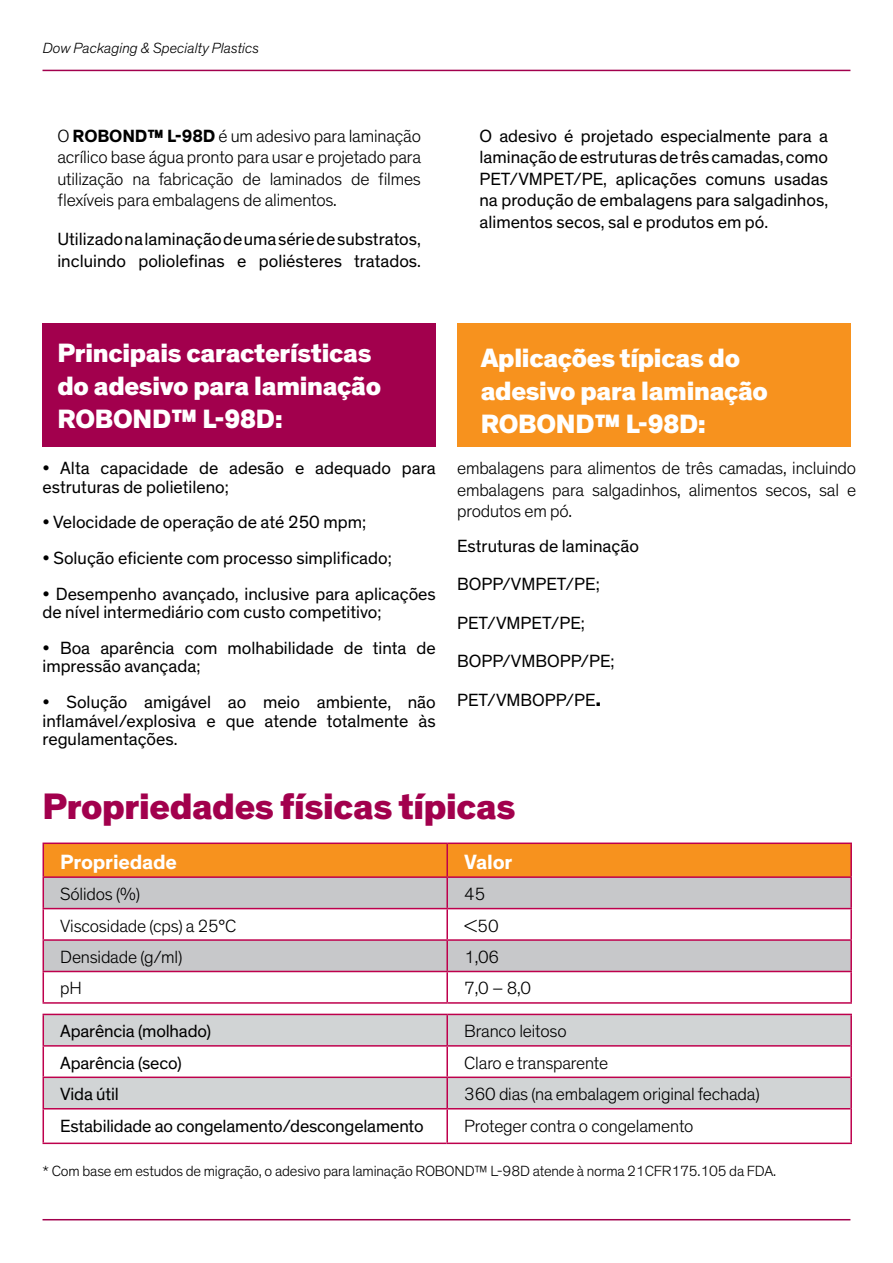
<style>
.page{position:relative;width:893px;height:1263px;background:#fff}
.page>*{position:absolute;margin:0;border:0;box-sizing:border-box;transform-origin:0 0}
.t1{font:800 37.5px "Dow Corporate";letter-spacing:-.01em;color:#a2004d}
.t2{font:800 27px/33px "Dow Corporate";letter-spacing:-.01em;color:#fff}
.t3{font:700 21px "Dow Corporate";letter-spacing:-.01em;color:#fff}
.t4{font:18px/21.6px "Dow Corporate";color:#000}
.t5{font:300 18px/21.6px "Dow Corporate";letter-spacing:-.01em;color:#000;text-align:justify}
.t6{font:300 15px "Dow Corporate";letter-spacing:-.01em;color:#000}
.t7{font:italic 300 15px "Dow Corporate";color:#000}
.s1{font-weight:700}
.s2{font-weight:800}
</style>
<div class="page">
<hr style="left:43px;top:70px;width:807px;height:1px;background:#a2004d">
<hr style="left:43px;top:1219px;width:807px;height:1px;background:#a2004d">
<div style="left:457px;top:323px;width:393px;height:123px;background:#f7921e"></div>
<div style="left:43px;top:323px;width:393px;height:123px;background:#a2004d"></div>
<div style="left:44px;top:844px;width:806px;height:32px;background:#f7921e"></div>
<div style="left:44px;top:878px;width:806px;height:30px;background:#c7c8ca"></div>
<svg style="left:44px;top:909px;width:806px;height:64px"></svg>
<hr style="left:43px;top:842px;width:404px;height:2px;background:#be004c">
<hr style="left:43px;top:844px;width:1px;height:32px;background:#be004c">
<hr style="left:447px;top:842px;width:405px;height:2px;background:#be004c">
<hr style="left:446px;top:844px;width:2px;height:32px;background:#be004c">
<hr style="left:850px;top:844px;width:2px;height:32px;background:#be004c">
<hr style="left:43px;top:876px;width:404px;height:2px;background:#be004c">
<hr style="left:43px;top:878px;width:1px;height:30px;background:#be004c">
<hr style="left:447px;top:876px;width:405px;height:2px;background:#be004c">
<hr style="left:446px;top:878px;width:2px;height:30px;background:#be004c">
<hr style="left:850px;top:878px;width:2px;height:30px;background:#be004c">
<hr style="left:43px;top:908px;width:404px;height:1px;background:#be004c">
<hr style="left:43px;top:909px;width:1px;height:30px;background:#be004c">
<hr style="left:447px;top:908px;width:405px;height:1px;background:#be004c">
<hr style="left:446px;top:909px;width:2px;height:30px;background:#be004c">
<hr style="left:850px;top:909px;width:2px;height:30px;background:#be004c">
<hr style="left:43px;top:939px;width:404px;height:2px;background:#be004c">
<hr style="left:43px;top:941px;width:1px;height:30px;background:#be004c">
<hr style="left:447px;top:939px;width:405px;height:2px;background:#be004c">
<hr style="left:446px;top:941px;width:2px;height:30px;background:#be004c">
<hr style="left:850px;top:941px;width:2px;height:30px;background:#be004c">
<hr style="left:43px;top:971px;width:404px;height:1px;background:#be004c">
<hr style="left:43px;top:972px;width:1px;height:30px;background:#be004c">
<hr style="left:447px;top:971px;width:405px;height:1px;background:#be004c">
<hr style="left:446px;top:972px;width:2px;height:30px;background:#be004c">
<hr style="left:850px;top:972px;width:2px;height:30px;background:#be004c">
<hr style="left:43px;top:1002px;width:404px;height:2px;background:#be004c">
<hr style="left:447px;top:1002px;width:405px;height:2px;background:#be004c">
<div style="left:44px;top:1015px;width:806px;height:30px;background:#d1d4d5"></div>
<svg style="left:44px;top:1046px;width:806px;height:64px;fill:#d6d4d5"></svg>
<hr style="left:850px;top:1109px;width:2px;height:33px;background:#be004c">
<hr style="left:446px;top:1142px;width:406px;height:2px;background:#be004c">
<hr style="left:43px;top:1015px;width:1px;height:30px;background:#be004c">
<hr style="left:43px;top:1014px;width:404px;height:1px;background:#be004c">
<hr style="left:447px;top:1014px;width:405px;height:1px;background:#be004c">
<hr style="left:446px;top:1015px;width:2px;height:30px;background:#be004c">
<hr style="left:850px;top:1015px;width:2px;height:31px;background:#be004c">
<hr style="left:43px;top:1078px;width:1px;height:30px;background:#be004c">
<hr style="left:446px;top:1078px;width:2px;height:30px;background:#be004c">
<hr style="left:850px;top:1077px;width:2px;height:32px;background:#be004c">
<hr style="left:447px;top:1108px;width:403px;height:1px;background:#be004c">
<hr style="left:43px;top:1046px;width:1px;height:30px;background:#be004c">
<hr style="left:43px;top:1045px;width:404px;height:1px;background:#be004c">
<hr style="left:447px;top:1045px;width:403px;height:1px;background:#be004c">
<hr style="left:446px;top:1046px;width:2px;height:30px;background:#be004c">
<hr style="left:850px;top:1046px;width:2px;height:31px;background:#be004c">
<hr style="left:43px;top:1076px;width:404px;height:2px;background:#be004c">
<hr style="left:447px;top:1076px;width:403px;height:2px;background:#be004c">
<hr style="left:43px;top:1109px;width:1px;height:33px;background:#be004c">
<hr style="left:43px;top:1108px;width:404px;height:1px;background:#be004c">
<hr style="left:446px;top:1109px;width:2px;height:33px;background:#be004c">
<hr style="left:43px;top:1142px;width:403px;height:2px;background:#be004c">
<p class="t7" style="left:43px;top:39px;width:218px">Dow Packaging &amp; Specialty Plastics</p>
<p class="t5" style="left:57px;top:125px;width:365px">O <span class="s1">ROBOND™ L-98D</span> é um adesivo para laminação acrílico base água pronto para usar e projetado para utilização na fabricação de laminados de filmes flexíveis para embalagens de alimentos.</p>
<p class="t4" style="left:57px;top:229px;width:365px">Utilizado na laminação de uma série de substratos, incluindo poliolefinas e poliésteres tratados.</p>
<p class="t4" style="left:479px;top:125px;width:350px;text-align:justify">O adesivo é projetado especialmente para a laminação de estruturas de três camadas, como PET/VMPET/PE, aplicações comuns usadas na produção de embalagens para salgadinhos, alimentos secos, sal e produtos em pó.</p>
<h2 class="t2" style="left:57px;top:337px;width:325px">Principais características do adesivo para laminação<br>ROBOND™ L-98D:</h2>
<p class="t4" style="left:43px;top:459px;width:395px;line-height:18.6px">• Alta capacidade de adesão e adequado para estruturas de polietileno;</p>
<p class="t4" style="left:43px;top:512px;width:325px">• Velocidade de operação de até 250 mpm;</p>
<p class="t4" style="left:43px;top:548px;width:351px">• Solução eficiente com processo simplificado;</p>
<p class="t4" style="left:43px;top:585px;width:395px;line-height:18.6px">• Desempenho avançado, inclusive para aplicações de nível intermediário com custo competitivo;</p>
<p class="t4" style="left:43px;top:639px;width:395px;line-height:18.6px">• Boa aparência com molhabilidade de tinta de impressão avançada;</p>
<p class="t4" style="left:43px;top:693px;width:395px;line-height:18.6px;text-align:justify">• Solução amigável ao meio ambiente, não inflamável/explosiva e que atende totalmente às regulamentações.</p>
<h2 class="t2" style="left:481px;top:342px;width:289px">Aplicações típicas do adesivo para laminação<br>ROBOND™ L-98D:</h2>
<p class="t5" style="left:457px;top:458px;width:401px">embalagens para alimentos de três camadas, incluindo embalagens para salgadinhos, alimentos secos, sal e produtos em pó.</p>
<p class="t4" style="left:457px;top:527px;width:183px;line-height:38.5px">Estruturas de laminação<br>BOPP/VMPET/PE;<br>PET/VMPET/PE;<br>BOPP/VMBOPP/PE;<br>PET/VMBOPP/PE<span class="s2">.</span></p>
<h1 class="t1" style="left:43px;top:783px;width:474px">Propriedades físicas típicas</h1>
<p class="t3" style="left:60px;top:848px;width:118px">Propriedade</p>
<p class="t3" style="left:464px;top:848px;width:50px">Valor</p>
<p class="t5" style="left:60px;top:883px;width:81px">Sólidos (%)</p>
<p class="t5" style="left:464px;top:883px;width:23px">45</p>
<p class="t5" style="left:60px;top:915px;width:178px">Viscosidade (cps) a 25°C</p>
<p class="t5" style="left:464px;top:915px;width:36px">&lt;50</p>
<p class="t5" style="left:60px;top:946px;width:124px">Densidade (g/ml)</p>
<p class="t5" style="left:464px;top:946px;width:36px">1,06</p>
<p class="t5" style="left:60px;top:978px;width:23px">pH</p>
<p class="t5" style="left:464px;top:978px;width:68px">7,0 – 8,0</p>
<p class="t4" style="left:60px;top:1021px;width:152px">Aparência (molhado)</p>
<p class="t5" style="left:464px;top:1021px;width:104px">Branco leitoso</p>
<p class="t4" style="left:60px;top:1052px;width:123px">Aparência (seco)</p>
<p class="t5" style="left:464px;top:1052px;width:145px">Claro e transparente</p>
<p class="t4" style="left:60px;top:1084px;width:60px">Vida útil</p>
<p class="t5" style="left:464px;top:1084px;width:297px">360 dias (na embalagem original fechada)</p>
<p class="t4" style="left:60px;top:1115px;width:365px">Estabilidade ao congelamento/descongelamento</p>
<p class="t5" style="left:464px;top:1115px;width:231px">Proteger contra o congelamento</p>
<p class="t6" style="left:43px;top:1162px;width:735px">* Com base em estudos de migração, o adesivo para laminação ROBOND™ L-98D atende à norma 21CFR175.105 da FDA.</p>
</div>
